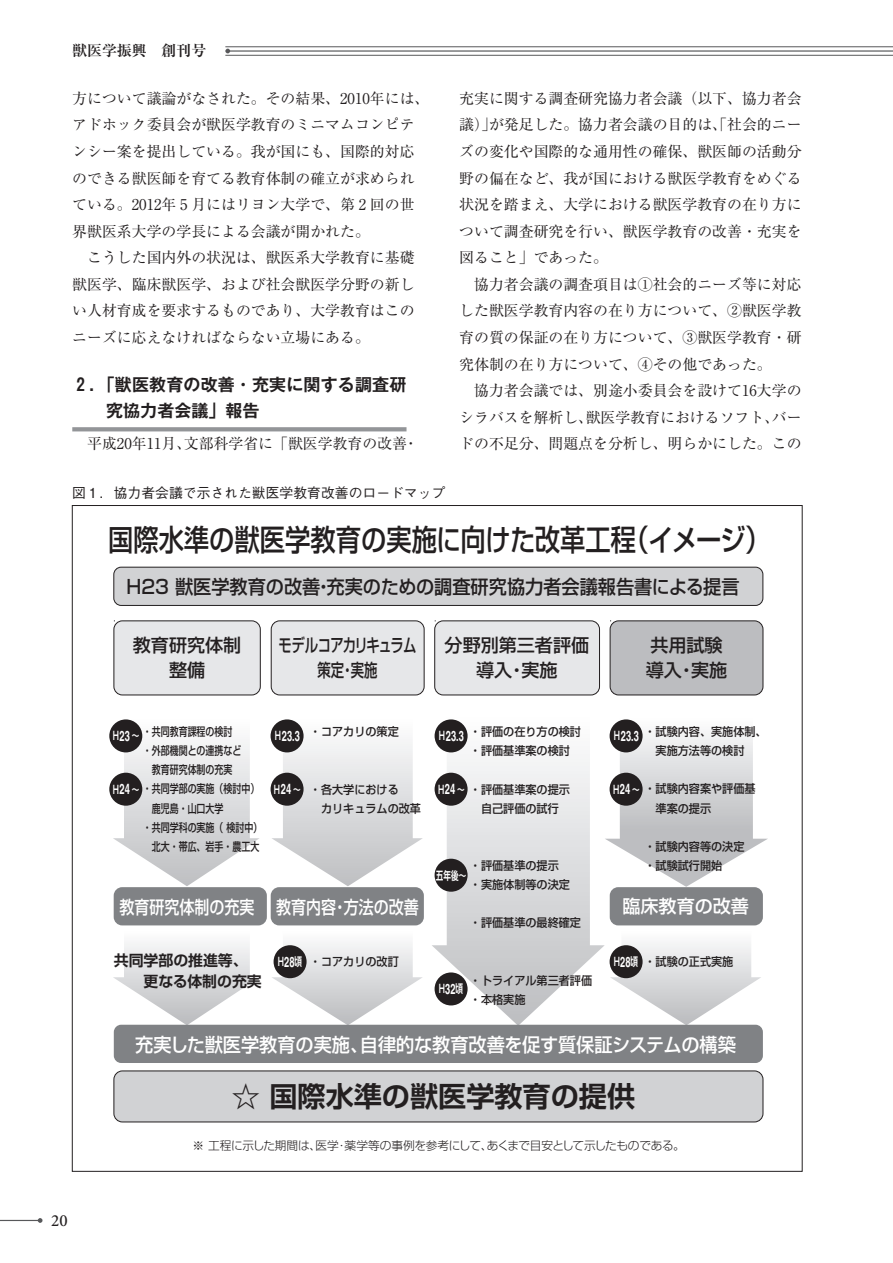
<style>
.page{position:relative;width:893px;height:1263px;background:#fff}
.page>*{position:absolute;margin:0;border:0;box-sizing:border-box;transform-origin:0 0}
.t1{font:500 29.7px "Shin Go Pro";color:#231f20;scale:.85 1}
.t2{font:700 28.2px "Shin Go Pro De";color:#231f20}
.t3{font:500 19.2px "Shin Go Pro";color:#231f20;scale:.95 1}
.t4{font:500 19.2px "Shin Go Pro";color:#fff;scale:.95 1}
.t5{font:500 18px/25.5px "Shin Go Pro";color:#231f20;text-align:center}
.t6{font:500 18px "Shin Go Pro";color:#fff;scale:.83 1}
.t7{font:500 18px/25.5px "Shin Go Pro";letter-spacing:-.055em;color:#231f20;text-align:center;scale:.74 1}
.t8{font:500 18px "Shin Go Pro";color:#fff}
.t9{font:700 16.95px/25.5px "Gothic MB101 Pro De";letter-spacing:.01em;color:#231f20}
.t10{font:500 16.95px "Minion Pro";color:#231f20}
.t11{font:14.85px/26.5px "Ryumin Pro";color:#231f20}
.t12{font:700 14.85px/21.3px "Shin Go Pro De";color:#231f20}
.t13{font:700 14.85px "Ryumin Pro";color:#231f20}
.t14{font:700 14.4px "Helvetica";color:#fff;scale:.65 1}
.t15{font:500 13.8px "Gothic BBB Pro";color:#231f20}
.t16{font:500 11.7px/19.2px "Shin Go Pro";color:#231f20;scale:.95 1}
.t17{font:500 11.7px/19.2px "Shin Go Pro";color:#231f20;scale:.77 1}
.t18{font:300 11.7px "Shin Go Pro";letter-spacing:-.03em;color:#231f20}
.t19{font:700 11.7px "Shin Go Pro De";color:#fff;scale:.65 1}
.s1{font-family:"Helvetica";font-size:14.4px}
.s2{font-family:"Shin Go Pro De";font-weight:700;color:#fff}
.s3{font-family:"Helvetica";font-weight:700;font-size:14.4px;color:#fff}
.s4{font-family:"Shin Go Pro De";font-size:11.7px}
.s5{font-size:13.65px}
</style>
<div class="page">
<hr style="left:0;top:1220px;width:40px;height:1px;background:#57585a">
<svg style="left:38px;top:1218px;width:5px;height:5px"></svg>
<svg style="left:72px;top:427px;width:334px;height:4px"></svg>
<svg style="left:113px;top:620px;width:148px;height:76px;background:#dfe0e2"></svg>
<svg style="left:270px;top:620px;width:330px;height:76px;background:#e1e2e4"></svg>
<div style="left:114px;top:567px;width:649px;height:38px;background:#d1d2d4;border-radius:7px"></div>
<div style="left:113px;top:567px;width:650px;height:39px;border:1px solid #231f20;border-radius:7px"></div>
<div style="left:114px;top:1071px;width:649px;height:51px;background:#d1d2d4;border-radius:9px"></div>
<div style="left:113px;top:1070px;width:650px;height:52px;border:1px solid #231f20;border-radius:9px"></div>
<svg style="left:113px;top:720px;width:146px;height:166px"></svg>
<svg style="left:271px;top:720px;width:152px;height:166px"></svg>
<svg style="left:113px;top:921px;width:147px;height:104px"></svg>
<svg style="left:271px;top:921px;width:152px;height:104px"></svg>
<svg style="left:610px;top:921px;width:151px;height:104px"></svg>
<svg style="left:432px;top:720px;width:173px;height:305px"></svg>
<svg style="left:605px;top:720px;width:163px;height:167px"></svg>
<div style="left:271px;top:887px;width:153px;height:38px;background:#808285;border-radius:8px"></div>
<div style="left:114px;top:887px;width:153px;height:38px;background:#808285;border-radius:8px"></div>
<svg style="left:609px;top:620px;width:155px;height:76px;background:#b7b8bb"></svg>
<div style="left:109px;top:719px;width:33px;height:33px;background:#231f20;border-radius:50%"></div>
<div style="left:109px;top:773px;width:33px;height:33px;background:#231f20;border-radius:50%"></div>
<div style="left:271px;top:719px;width:33px;height:33px;background:#231f20;border-radius:50%"></div>
<div style="left:271px;top:773px;width:33px;height:33px;background:#231f20;border-radius:50%"></div>
<div style="left:274px;top:945px;width:33px;height:33px;background:#231f20;border-radius:50%"></div>
<div style="left:610px;top:945px;width:33px;height:33px;background:#231f20;border-radius:50%"></div>
<div style="left:435px;top:719px;width:33px;height:33px;background:#231f20;border-radius:50%"></div>
<div style="left:435px;top:972px;width:33px;height:33px;background:#231f20;border-radius:50%"></div>
<div style="left:435px;top:773px;width:33px;height:33px;background:#231f20;border-radius:50%"></div>
<div style="left:610px;top:719px;width:33px;height:33px;background:#231f20;border-radius:50%"></div>
<div style="left:610px;top:773px;width:33px;height:33px;background:#231f20;border-radius:50%"></div>
<div style="left:435px;top:859px;width:33px;height:33px;background:#231f20;border-radius:50%"></div>
<div style="left:610px;top:887px;width:153px;height:38px;background:#808285;border-radius:8px"></div>
<div style="left:114px;top:1025px;width:649px;height:38px;background:#808285;border-radius:7px"></div>
<hr style="left:225px;top:55px;width:668px;height:1px;background:#57585a">
<hr style="left:228px;top:50px;width:665px;height:2px;background:#57585a">
<svg style="left:225px;top:49px;width:5px;height:4px"></svg>
<hr style="left:225px;top:47px;width:668px;height:1px;background:#57585a">
<p class="t13" style="left:72px;top:38px;width:135px">獣医学振興　創刊号</p>
<p class="t11" style="left:72px;top:84px;width:359px">方について議論がなされた。その結果、2010年には、アドホック委員会が獣医学教育のミニマムコンピテンシー案を提出している。我が国にも、国際的対応のできる獣医師を育てる教育体制の確立が求められている。2012年 5 月にはリヨン大学で、第 2 回の世界獣医系大学の学長による会議が開かれた。<br>　こうした国内外の状況は、獣医系大学教育に基礎獣医学、臨床獣医学、および社会獣医学分野の新しい人材育成を要求するものであり、大学教育はこのニーズに応えなければならない立場にある。</p>
<p class="t9" style="left:106px;top:370px;width:302px;text-indent:-30px">2 ．「獣医教育の改善・充実に関する調査研究協力者会議」報告</p>
<p class="t11" style="left:72px;top:429px;width:348px">　平成20年11月、文部科学省に「獣医学教育の改善・</p>
<p class="t11" style="left:459px;top:84px;width:344px">充実に関する調査研究協力者会議（以下、協力者会議）」が発足した。協力者会議の目的は、「社会的ニーズの変化や国際的な通用性の確保、獣医師の活動分野の偏在など、我が国における獣医学教育をめぐる状況を踏まえ、大学における獣医学教育の在り方について調査研究を行い、獣医学教育の改善・充実を図ること」であった。<br>　協力者会議の調査項目は①社会的ニーズ等に対応した獣医学教育内容の在り方について、②獣医学教育の質の保証の在り方について、③獣医学教育・研究体制の在り方について、④その他であった。<br>　協力者会議では、別途小委員会を設けて16大学のシラバスを解析し、獣医学教育におけるソフト、バードの不足分、問題点を分析し、明らかにした。この</p>
<p class="t15" style="left:72px;top:481px;width:375px">図１．協力者会議で示された獣医学教育改善のロードマップ</p>
<h1 class="t1" style="left:108px;top:515px;width:781px">国際水準の獣医学教育の実施に向けた改革工程（イメージ）</h1>
<p class="t3" style="left:125px;top:571px;width:648px">Ｈ23 獣医学教育の改善・充実のための調査研究協力者会議報告書による提言</p>
<p class="t5" style="left:133px;top:630px;width:110px">教育研究体制整備</p>
<p class="t7" style="left:279px;top:630px;width:188px">モデルコアカリキュラム策定・実施</p>
<p class="t5" style="left:445px;top:630px;width:146px">分野別第三者評価導入・実施</p>
<p class="t5" style="left:646px;top:630px;width:83px;text-align:left">共用試験導入・実施</p>
<p class="t17" style="left:143px;top:721px;width:129px">・共同教育課程の検討・外部機関との連携など　教育研究体制の充実</p>
<p class="t17" style="left:143px;top:797px;width:156px">　鹿児島・山口大学<br>・共同学科の実施（ 検討中）　北大・帯広、岩手・農工大</p>
<p class="t19" style="left:112px;top:726px;width:44px">Ｈ<span class="s1">23</span> ～</p>
<p class="t17" style="left:112px;top:778px;width:193px"><span class="s2">Ｈ</span><span class="s3">24</span> <span class="s2">～</span>・共同学部の実施（検討中）</p>
<p class="t14" style="left:274px;top:727px;width:41px"><span class="s4">Ｈ</span>23<span class="s5">.</span>3</p>
<p class="t16" style="left:310px;top:721px;width:95px">・コアカリの策定</p>
<p class="t19" style="left:273px;top:780px;width:44px">Ｈ<span class="s1">24</span> ～</p>
<p class="t16" style="left:310px;top:778px;width:118px">・各大学における<br>　カリキュラムの改革</p>
<p class="t14" style="left:438px;top:727px;width:41px"><span class="s4">Ｈ</span>23<span class="s5">.</span>3</p>
<p class="t16" style="left:470px;top:721px;width:118px">・評価の在り方の検討・評価基準案の検討</p>
<p class="t16" style="left:437px;top:778px;width:141px"><span class="s2">Ｈ</span><span class="s3">24</span> <span class="s2">～</span> ・評価基準案の提示</p>
<p class="t16" style="left:470px;top:797px;width:95px">　自己評価の試行</p>
<p class="t6" style="left:120px;top:893px;width:362px">教育研究体制の充実 教育内容・方法の改善</p>
<p class="t19" style="left:436px;top:866px;width:48px">五年後～</p>
<p class="t16" style="left:470px;top:854px;width:107px">・評価基準の提示・実施体制等の決定</p>
<p class="t16" style="left:470px;top:912px;width:118px">・評価基準の最終確定</p>
<p class="t16" style="left:644px;top:721px;width:130px">・試験内容、実施体制、　実施方法等の検討</p>
<p class="t14" style="left:613px;top:727px;width:41px"><span class="s4">Ｈ</span>23<span class="s5">.</span>3</p>
<p class="t16" style="left:612px;top:778px;width:152px"><span class="s2">Ｈ</span><span class="s3">24</span> <span class="s2">～</span> ・試験内容案や評価基</p>
<p class="t16" style="left:644px;top:797px;width:72px">　準案の提示</p>
<p class="t16" style="left:644px;top:835px;width:107px">・試験内容等の決定・試験試行開始</p>
<p class="t8" style="left:622px;top:891px;width:128px">臨床教育の改善</p>
<p class="t12" style="left:114px;top:948px;width:149px">共同学部の推進等、　　更なる体制の充実</p>
<p class="t16" style="left:310px;top:950px;width:95px">・コアカリの改訂</p>
<p class="t19" style="left:277px;top:952px;width:40px">Ｈ<span class="s1">28</span>頃</p>
<p class="t19" style="left:613px;top:952px;width:40px">Ｈ<span class="s1">28</span>頃</p>
<p class="t19" style="left:438px;top:979px;width:40px">Ｈ<span class="s1">32</span>頃</p>
<p class="t16" style="left:470px;top:969px;width:130px">・トライアル第三者評価・本格実施</p>
<p class="t16" style="left:644px;top:950px;width:95px">・試験の正式実施</p>
<p class="t4" style="left:135px;top:1028px;width:634px">充実した獣医学教育の実施、自律的な教育改善を促す質保証システムの構築</p>
<h2 class="t2" style="left:232px;top:1073px;width:405px">☆ 国際水準の獣医学教育の提供</h2>
<p class="t10" style="left:51px;top:1209px;width:18px">20</p>
<p class="t18" style="left:193px;top:1135px;width:494px">※ 工程に示した期間は、医学・薬学等の事例を参考にして、あくまで目安として示したものである。</p>
</div>
